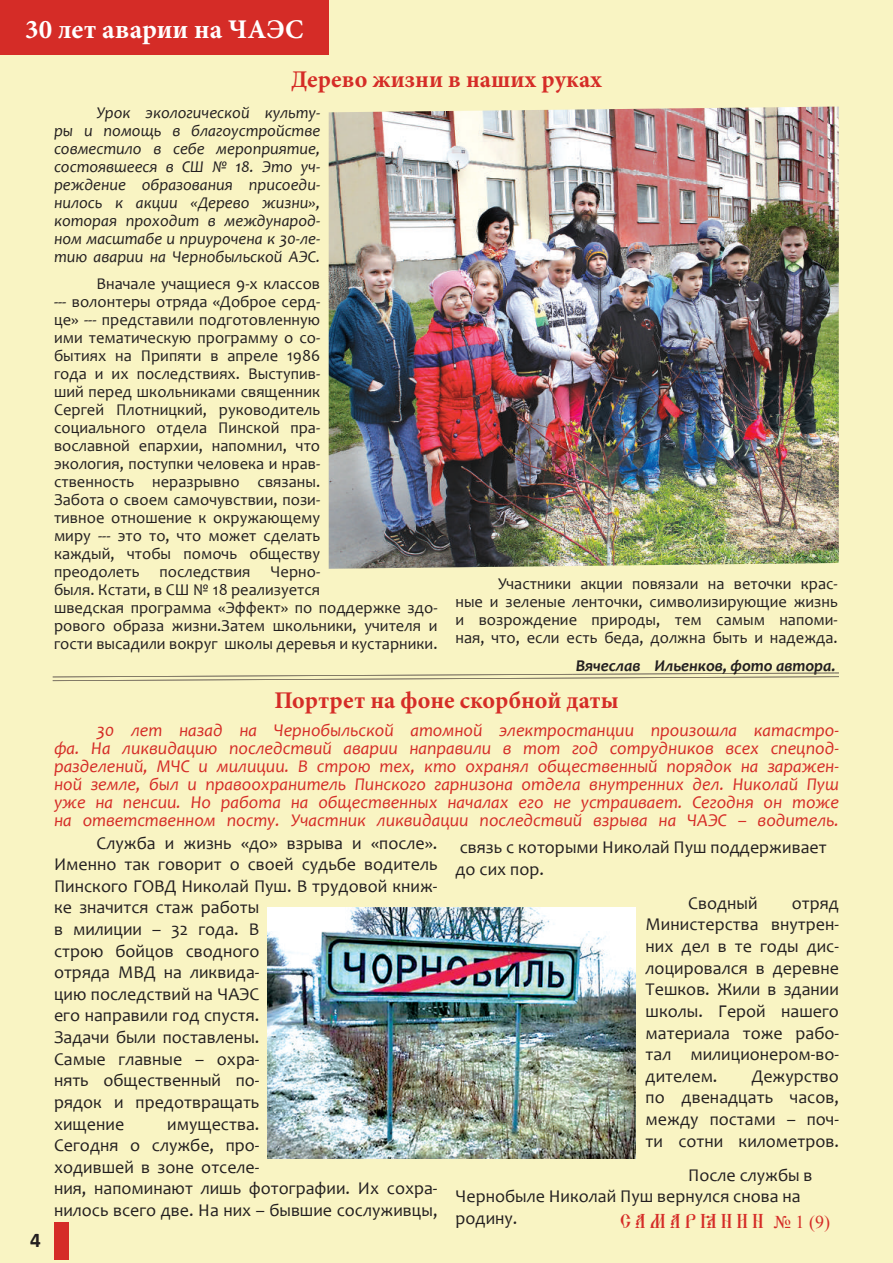
<style>
.page{position:relative;width:893px;height:1263px;background:#f9f4c3}
.page>*{position:absolute;margin:0;border:0;box-sizing:border-box;transform-origin:0 0}
.t1{font:700 27px "Minion Pro";color:#fff}
.t2{font:700 24px "Minion Pro";color:#d52c27}
.t3{font:700 21px "Calibri";color:#231f20}
.t4{font:18px/21.6px "Candara";color:#231f20}
.t5{font:italic 18px/18px "Candara";color:#d52c27;text-align:justify}
.t6{font:18px "Hirmos Caps Ucs Spaced Out";color:#d52c27}
.t7{font:16.5px/18px "Candara";color:#231f20}
.t8{font:italic 16.5px/18px "Candara";color:#231f20;text-align:justify}
.t9{font:italic 700 16.5px "Candara";color:#231f20}
.s1{font-family:"Times New Roman"}
</style>
<div class="page">
<div style="left:0;top:0;width:329px;height:54px;background:#d52c27"></div>
<img style="left:329px;top:107px;width:510px;height:462px">
<svg style="left:53px;top:672px;width:786px;height:9px"></svg>
<img style="left:268px;top:908px;width:368px;height:250px">
<div style="left:54px;top:1222px;width:14px;height:38px;background:#d52c27"></div>
<h1 class="t1" style="left:25px;top:10px;width:280px">30 лет аварии на ЧАЭС</h1>
<h2 class="t2" style="left:291px;top:62px;width:312px">Дерево жизни в наших руках</h2>
<p class="t8" style="left:54px;top:104px;width:268px;text-indent:43px">Урок экологической культу&shy;ры и помощь в благоустройстве совместило в себе мероприятие, состоявшееся в СШ № 18. Это уч&shy;реждение образования присоеди&shy;нилось к акции «Дерево жизни», которая проходит в международ&shy;ном масштабе и приурочена к 30-ле&shy;тию аварии на Чернобыльской АЭС.</p>
<p class="t7" style="left:54px;top:274px;width:385px;text-indent:43px">Вначале учащиеся 9-х классов<br>--- волонтеры отряда «Доброе серд-<br>це» --- представили подготовленную<br>ими тематическую программу о со-<br>бытиях на Припяти в апреле 1986<br>года и их последствиях. Выступив-<br>ший перед школьниками священник<br>Сергей Плотницкий, руководитель<br>социального отдела Пинской пра-<br>вославной епархии, напомнил, что<br>экология, поступки человека и нрав-<br>ственность неразрывно связаны.<br>Забота о своем самочувствии, пози-<br>тивное отношение к окружающему<br>миру --- это то, что может сделать<br>каждый, чтобы помочь обществу<br>преодолеть последствия Черно-<br>быля. Кстати, в СШ № 18 реализуется<br>шведская программа «Эффект» по поддержке здо&shy;рового образа жизни.Затем школьники, учителя и гости высадили вокруг школы деревья и кустарники.</p>
<p class="t7" style="left:455px;top:575px;width:384px;text-align:justify;text-indent:43px">Участники акции повязали на веточки крас&shy;ные и зеленые ленточки, символизирующие жизнь и возрождение природы, тем самым напоми&shy;ная, что, если есть беда, должна быть и надежда.</p>
<p class="t9" style="left:576px;top:655px;width:261px">Вячеслав Ильенков, фото автора.</p>
<p class="t3" style="left:30px;top:1227px;width:12px">4</p>
<h2 class="t2" style="left:274px;top:683px;width:346px">Портрет на фоне скорбной даты</h2>
<p class="t5" style="left:54px;top:721px;width:786px;text-indent:43px">30 лет назад на Чернобыльской атомной электростанции произошла катастро&shy;фа. На ликвидацию последствий аварии направили в тот год сотрудников всех спецпод&shy;разделений, МЧС и милиции. В строю тех, кто охранял общественный порядок на заражен&shy;ной земле, был и правоохранитель Пинского гарнизона отдела внутренних дел. Николай Пуш уже на пенсии. Но работа на общественных началах его не устраивает. Сегодня он тоже на ответственном посту. Участник ликвидации последствий взрыва на ЧАЭС – водитель.</p>
<p class="t4" style="left:455px;top:836px;width:373px">связь с которыми Николай Пуш поддерживает до сих пор.</p>
<p class="t4" style="left:688px;top:892px;width:71px">Сводный</p>
<p class="t4" style="left:54px;top:832px;width:385px;text-indent:43px">Служба и жизнь «до» взрыва и «после».<br>Именно так говорит о своей судьбе водитель<br>Пинского ГОВД Николай Пуш. В трудовой книж&shy;ке значится стаж работы<br>в милиции – 32 года. В<br>строю бойцов сводного<br>отряда МВД на ликвида-<br>цию последствий на ЧАЭС<br>его направили год спустя.<br>Задачи были поставлены.<br>Самые главные – охра-<br>нять общественный по-<br>рядок и предотвращать<br>хищение</p>
<p class="t4" style="left:646px;top:892px;width:195px;text-align:justify;text-indent:146px">отряд Министерства внутрен&shy;них дел в те годы дис&shy;лоцировался в деревне Тешков. Жили в здании школы. Герой нашего материала тоже рабо&shy;тал милиционером-во&shy;дителем.</p>
<p class="t4" style="left:646px;top:1065px;width:195px;text-align:justify;text-indent:106px">Дежурство по двенадцать часов, между постами – поч&shy;ти сотни километров.</p>
<p class="t4" style="left:455px;top:1164px;width:359px;text-indent:233px">После службы в<br>Чернобыле Николай Пуш вернулся снова на родину.</p>
<p class="t4" style="left:54px;top:1113px;width:385px;text-indent:113px">имущества.<br>Сегодня о службе, про-<br>ходившей в зоне отселе-<br>ния, напоминают лишь фотографии. Их сохра&shy;нилось всего две. На них – бывшие сослуживцы,</p>
<p class="t6" style="left:618px;top:1208px;width:214px">САМАРЯНИН <span class="s1">№ 1 (9)</span></p>
</div>
